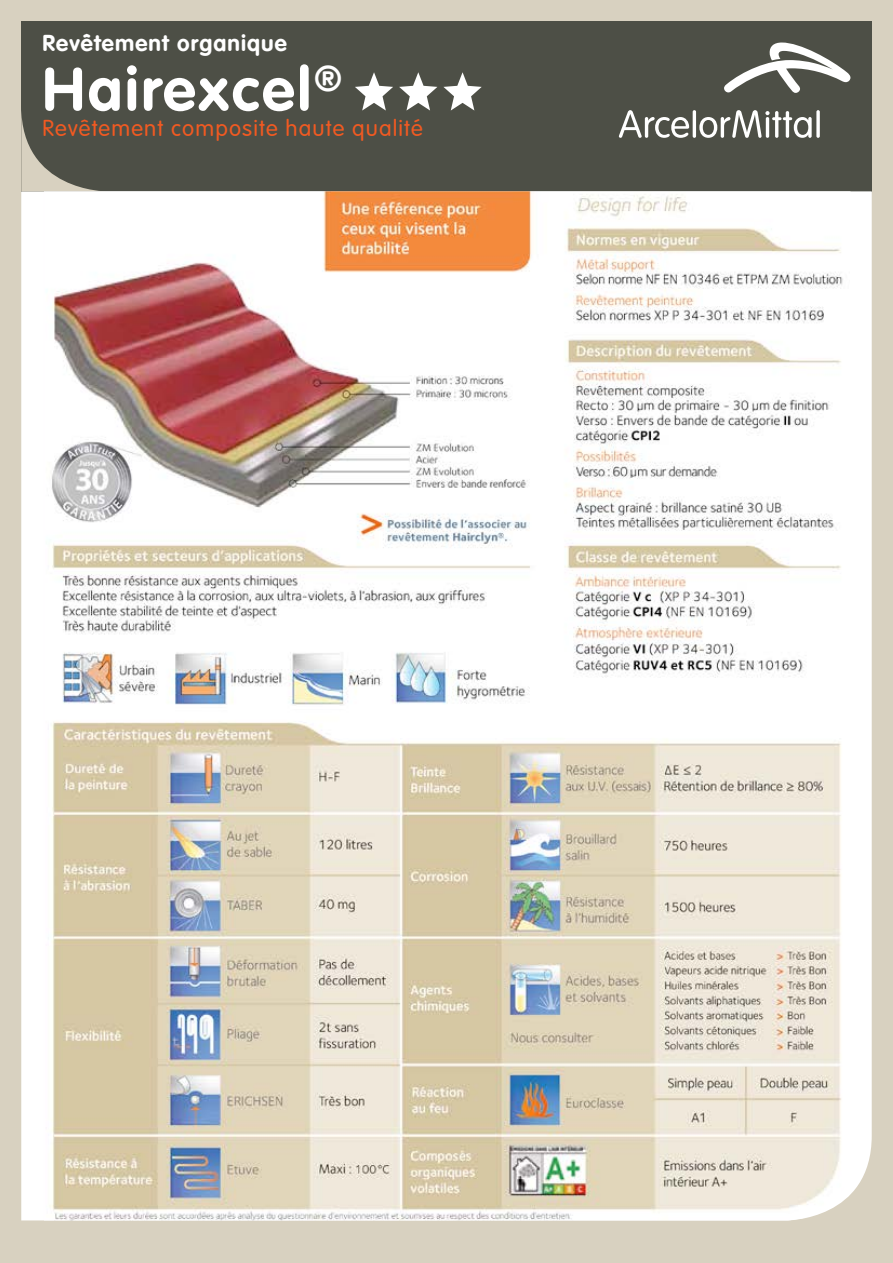
<style>
.page{position:relative;width:893px;height:1263px;background:#d8d1c0}
.page>*{position:absolute;margin:0;border:0;box-sizing:border-box;transform-origin:0 0}
.t1{font:700 60px "VAG Rounded";letter-spacing:.05em;color:#fff}
.t2{font:300 22.5px "VAG Rounded";letter-spacing:.05em;color:#f15a22}
.t3{font:700 22.5px "VAG Rounded";letter-spacing:.05em;color:#fff}
</style>
<div class="page">
<div style="left:21px;top:21px;width:851px;height:170px;background:#4d4f46"></div>
<div style="left:21px;top:191px;width:851px;height:1029px;background:#fff"></div>
<svg style="left:21px;top:111px;width:78px;height:80px"></svg>
<svg style="left:724px;top:43px;width:126px;height:50px"></svg>
<hr style="left:693px;top:110px;width:3px;height:28px;background:#fff;border-radius:2px">
<svg style="left:619px;top:110px;width:70px;height:28px"></svg>
<svg style="left:816px;top:110px;width:4px;height:28px"></svg>
<svg style="left:699px;top:110px;width:113px;height:28px"></svg>
<svg style="left:355px;top:72px;width:38px;height:39px"></svg>
<svg style="left:399px;top:72px;width:38px;height:39px"></svg>
<svg style="left:443px;top:72px;width:39px;height:39px"></svg>
<img style="left:44px;top:191px;width:806px;height:1029px">
<p class="t3" style="left:43px;top:28px;width:246px">Revêtement organique</p>
<h1 class="t1" style="left:43px;top:52px;width:301px">Hairexcel<sup>®</sup></h1>
<p class="t2" style="left:43px;top:115px;width:382px">Revêtement composite haute qualité</p>
</div>
